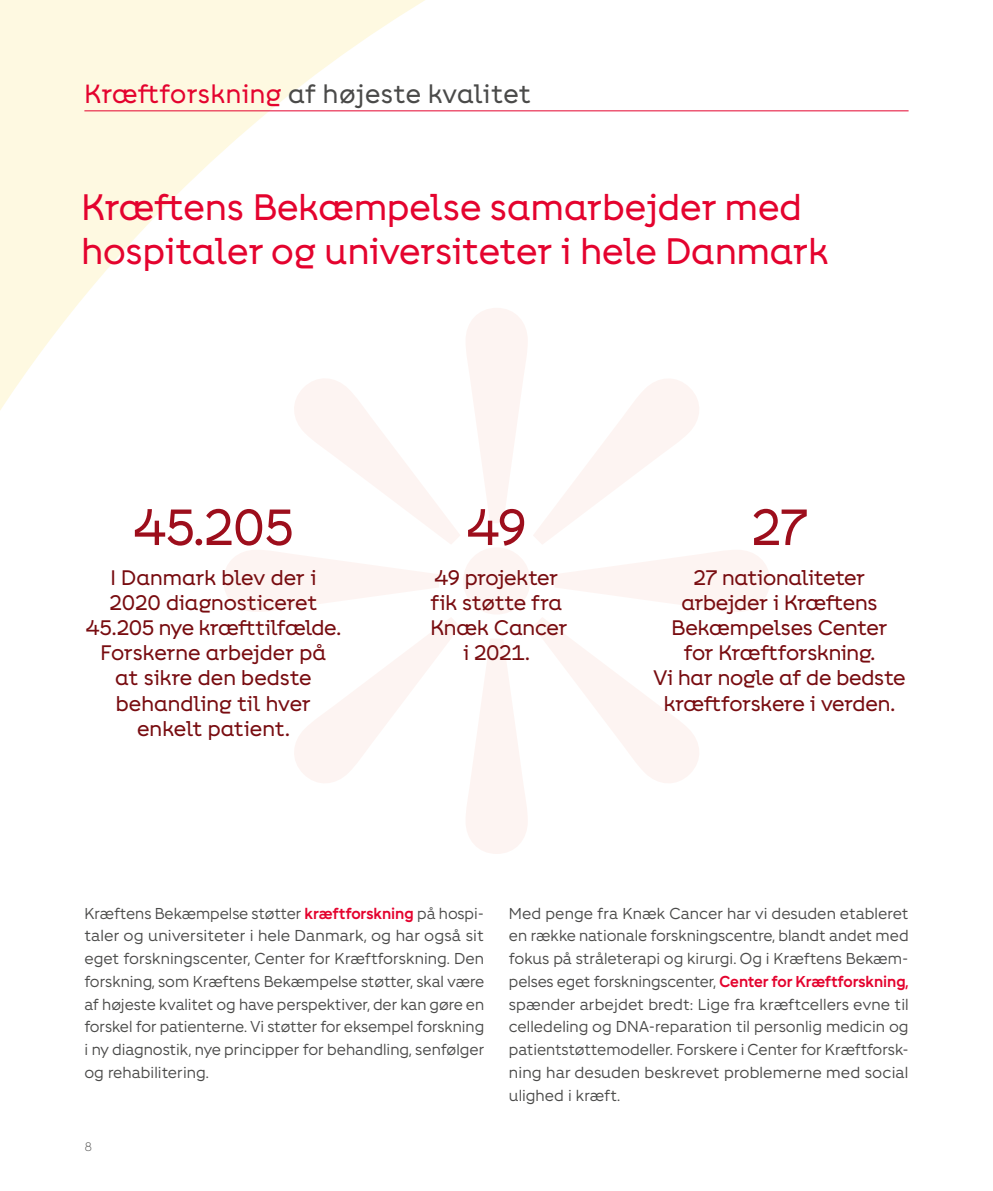
<style>
.page{position:relative;width:993px;height:1191px;background:#fff}
.page>*{position:absolute;margin:0;border:0;box-sizing:border-box;transform-origin:0 0}
.t1{font:50.75px "Fighter Overskrift";letter-spacing:-.01em;color:#9d0e1c}
.t2{font:36.75px/44.1px "Fighter Overskrift";color:#e4032e}
.t3{font:26.25px "Fighter Overskrift";letter-spacing:.01em;color:#4a4a49}
.t4{font:21px/25.2px "Fighter Overskrift";letter-spacing:-.02em;color:#780c10;text-align:center}
.t5{font:15.75px/22.8px "Fighter";color:#4a4a49;text-align:justify}
.t6{font:300 12.25px "Fighter";color:#4a4a49}
.s1{color:#e4032e}
.s2{font-weight:700;color:#e4032e}
</style>
<div class="page">
<svg style="left:0;top:0;width:484px;height:410px"></svg>
<svg style="left:223px;top:308px;width:546px;height:546px"></svg>
<hr style="left:84px;top:110px;width:824px;height:1px;background:#e4032e">
<h3 class="t3" style="left:84px;top:78px;width:448px"><span class="s1">Kræftforskning</span> af højeste kvalitet</h3>
<h2 class="t2" style="left:81px;top:184px;width:748px">Kræftens Bekæmpelse samarbejder med hospitaler og universiteter i hele Danmark</h2>
<h1 class="t1" style="left:133px;top:497px;width:162px">45.205</h1>
<h1 class="t1" style="left:466px;top:497px;width:61px">49</h1>
<h1 class="t1" style="left:751px;top:497px;width:58px">27</h1>
<h3 class="t4" style="left:430px;top:564px;width:139px">49 projekter fik støtte fra<br>Knæk Cancer i 2021.</h3>
<h3 class="t4" style="left:86px;top:564px;width:257px">I Danmark blev der i<br>2020 diagnosticeret<br>45.205 nye kræfttilfælde.<br>Forskerne arbejder på<br>at sikre den bedste behandling til hver enkelt patient.</h3>
<h3 class="t4" style="left:653px;top:564px;width:254px">27 nationaliteter arbejder i Kræftens<br>Bekæmpelses Center<br>for Kræftforskning.<br>Vi har nogle af de bedste kræftforskere i verden.</h3>
<p class="t5" style="left:84px;top:900px;width:401px">Kræftens Bekæmpelse støtter <span class="s2">kræftforskning</span> på hospi&shy;taler og universiteter i hele Danmark, og har også sit eget forskningscenter, Center for Kræftforskning. Den forskning, som Kræftens Bekæmpelse støtter, skal være af højeste kvalitet og have perspektiver, der kan gøre en forskel for patienterne. Vi støtter for eksempel forskning i ny diagnostik, nye principper for behandling, senfølger og rehabilitering.</p>
<p class="t5" style="left:508px;top:900px;width:401px">Med penge fra Knæk Cancer har vi desuden etableret en række nationale forskningscentre, blandt andet med fokus på stråleterapi og kirurgi. Og i Kræftens Bekæm&shy;pelses eget forskningscenter, <span class="s2">Center for Kræftforskning, </span>spænder arbejdet bredt: Lige fra kræftcellers evne til celledeling og DNA-reparation til personlig medicin og patientstøttemodeller. Forskere i Center for Kræftforsk&shy;ning har desuden beskrevet problemerne med social ulighed i kræft.</p>
<p class="t6" style="left:84px;top:1138px;width:9px">8</p>
</div>
